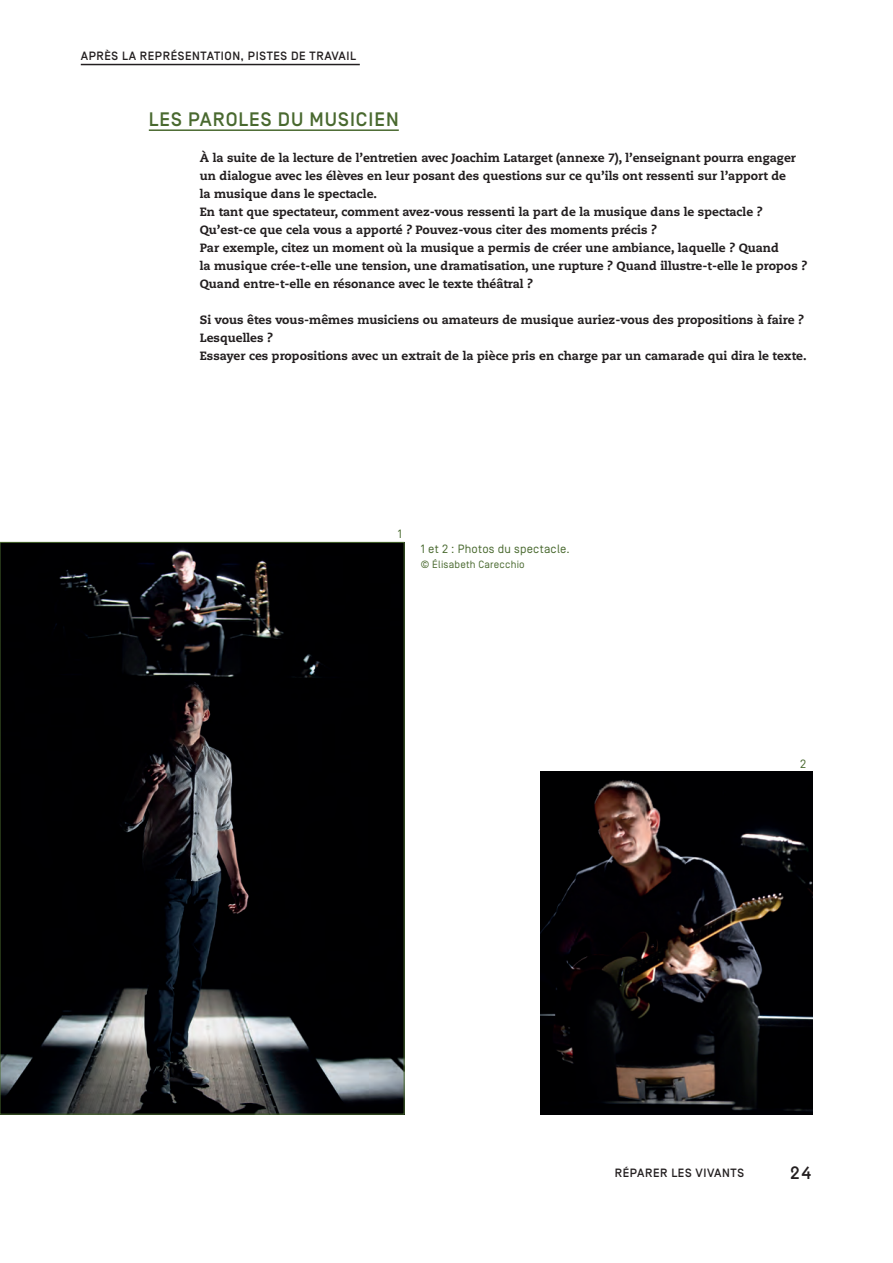
<style>
.page{position:relative;width:893px;height:1263px;background:#fff}
.page>*{position:absolute;margin:0;border:0;box-sizing:border-box;transform-origin:0 0}
.Titre_2{font:500 19.5px "Simplon BP";letter-spacing:.05em;color:#49692f}
.t1{font:500 18px "Simplon BP Mono";color:#231f20}
.Citation_texte{font:800 12px/18px "Caecilia LT Std";color:#231f20}
.t2{font:500 12px "Simplon BP";letter-spacing:.05em;color:#231f20}
.Legende{font:12px "Simplon BP Regular";letter-spacing:.02em;color:#49692f}
.Legende-2{font:10.5px "Simplon BP Regular";letter-spacing:.02em;color:#49692f}
</style>
<div class="page">
<hr style="left:81px;top:64px;width:279px;height:1px;background:#231f20">
<hr style="left:149px;top:129px;width:250px;height:2px;background:#49692f">
<img style="left:2px;top:544px;width:400px;height:568px">
<img style="left:540px;top:772px;width:272px;height:342px">
<p class="t2" style="left:81px;top:49px;width:17px">APRÈS</p>
<p class="t2" style="left:122px;top:49px;width:26px">LA REPRÉSE</p>
<p class="t2" style="left:192px;top:49px;width:16px">NTATI</p>
<p class="t2" style="left:225px;top:49px;width:31px">ON, PISTES</p>
<p class="t2" style="left:291px;top:49px;width:27px">DE TRAVAIL</p>
<p class="Titre_2" style="left:149px;top:108px;width:249px">LES PAROLES DU MUSICIEN</p>
<p class="Citation_texte" style="left:200px;top:149px;width:598px">À la suite de la lecture de l’entretien avec Joachim Latarget (annexe 7), l’enseignant pourra engager un dialogue avec les élèves en leur posant des questions sur ce qu’ils ont ressenti sur l’apport de la musique dans le spectacle.</p>
<p class="Citation_texte" style="left:200px;top:203px;width:564px">En tant que spectateur, comment avez-vous ressenti la part de la musique dans le spectacle ?<br>Qu’est-ce que cela vous a apporté ? Pouvez-vous citer des moments précis ?</p>
<p class="Citation_texte" style="left:200px;top:239px;width:609px">Par exemple, citez un moment où la musique a permis de créer une ambiance, laquelle ? Quand<br>la musique crée-t-elle une tension, une dramatisation, une rupture ? Quand illustre-t-elle le propos ?<br>Quand entre-t-elle en résonance avec le texte théâtral ?</p>
<p class="Citation_texte" style="left:200px;top:311px;width:606px">Si vous êtes vous-mêmes musiciens ou amateurs de musique auriez-vous des propositions à faire ?<br>Lesquelles ?</p>
<p class="Citation_texte" style="left:200px;top:347px;width:608px">Essayer ces propositions avec un extrait de la pièce pris en charge par un camarade qui dira le texte.</p>
<p class="Legende" style="left:398px;top:527px;width:6px">1</p>
<p class="Legende" style="left:421px;top:542px;width:150px">1 et 2 : Photos du spectacle.</p>
<p class="Legende-2" style="left:421px;top:558px;width:105px">© Élisabeth Carecchio</p>
<p class="Legende" style="left:800px;top:756px;width:8px">2</p>
<p class="t2" style="left:615px;top:1166px;width:131px">RÉPARER LES VIVANTS</p>
<h2 class="t1" style="left:789px;top:1161px;width:24px">24</h2>
</div>
